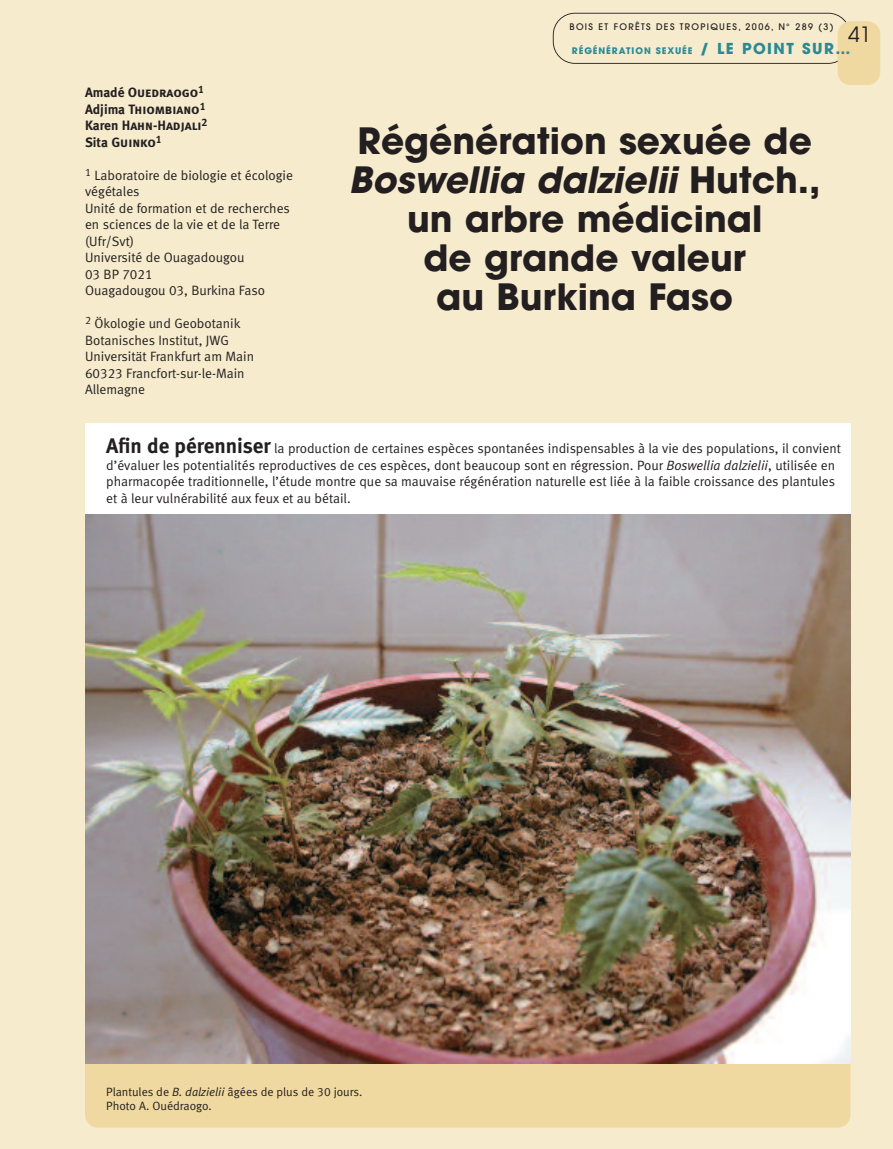
<style>
.page{position:relative;width:893px;height:1149px;background:#fff}
.page>*{position:absolute;margin:0;border:0;box-sizing:border-box;transform-origin:0 0}
.t1{font:700 36px/39px "Avant Garde";color:#231f20;text-align:center}
.t2{font:21px "Avant Garde";color:#231f20}
.t3{font:13.5px/16.5px "Meta Normal LF";color:#231f20}
.t4{font:13.5px/16.5px "Meta Bold LF Caps";color:#231f20}
.t5{font:12px/13.5px "Meta Normal LF";color:#231f20}
.t6{font:500 9px "Avant Garde";letter-spacing:.15em;color:#231f20}
.t7{font:700 9px "Avant Garde";letter-spacing:.1em;color:#2c8993}
.s1{font-family:"Meta Bold LF"}
.s2{font-size:15px}
.s3{font-style:italic}
.s4{font-family:"Meta Bold LF";font-size:21px}
</style>
<div class="page">
<div style="left:0;top:0;width:893px;height:1148px;background:#f6ebcd"></div>
<svg style="left:553px;top:13px;width:294px;height:51px"></svg>
<div style="left:838px;top:21px;width:42px;height:64px;background:#f0d9a0;border-radius:13px"></div>
<div style="left:85px;top:927px;width:765px;height:200px;background:#f0d9a0;border-radius:13px"></div>
<div style="left:85px;top:422px;width:765px;height:340px;background:#fff"></div>
<img style="left:85px;top:514px;width:765px;height:549px">
<p class="t4" style="left:85px;top:85px;width:124px"><span class="s1">Amadé</span> Ouedraogo<sup>1<br></sup><span class="s1">Adjima</span> Thiombiano<sup>1<br></sup><span class="s1">Karen</span> Hahn-Hadjali<sup>2<br></sup><span class="s1">Sita</span> Guinko<sup>1</sup></p>
<p class="t3" style="left:85px;top:168px;width:209px"><sup>1</sup> Laboratoire de biologie et écologie végétales<br>Unité de formation et de recherches en sciences de la vie et de la Terre (Ufr/Svt)<br>Université de Ouagadougou<br>03 BP 7021<br>Ouagadougou 03, Burkina Faso</p>
<p class="t3" style="left:85px;top:316px;width:171px"><sup>2</sup> Ökologie und Geobotanik<br>Botanisches Institut, JWG<br>Universität Frankfurt am Main<br>60323 Francfort-sur-le-Main<br>Allemagne</p>
<p class="t6" style="left:569px;top:23px;width:266px">BOIS ET FORÊTS DES TROPIQUES, 2006, N° 289 (3)</p>
<h2 class="t2" style="left:848px;top:26px;width:25px">41</h2>
<p class="t7" style="left:572px;top:47px;width:280px">RÉGÉNÉRATION SEXUÉE <span class="s2">/ LE POINT SUR…</span></p>
<h1 class="t1" style="left:349px;top:126px;width:473px">Régénération sexuée de<br><span class="s3">Boswellia dalzielii</span> Hutch., un arbre médicinal<br>de grande valeur<br>au Burkina Faso</h1>
<p class="t3" style="left:106px;top:441px;width:736px"><span class="s4">Afin de pérenniser</span> la production de certaines espèces spontanées indispensables à la vie des populations, il convient d’évaluer les potentialités reproductives de ces espèces, dont beaucoup sont en régression. Pour <span class="s3">Boswellia dalzielii</span>, utilisée en pharmacopée traditionnelle, l’étude montre que sa mauvaise régénération naturelle est liée à la faible croissance des plantules et à leur vulnérabilité aux feux et au bétail.</p>
<p class="t5" style="left:106px;top:1085px;width:258px">Plantules de <span class="s3">B. dalzielii</span> âgées de plus de 30 jours.<br>Photo A. Ouédraogo.</p>
</div>
